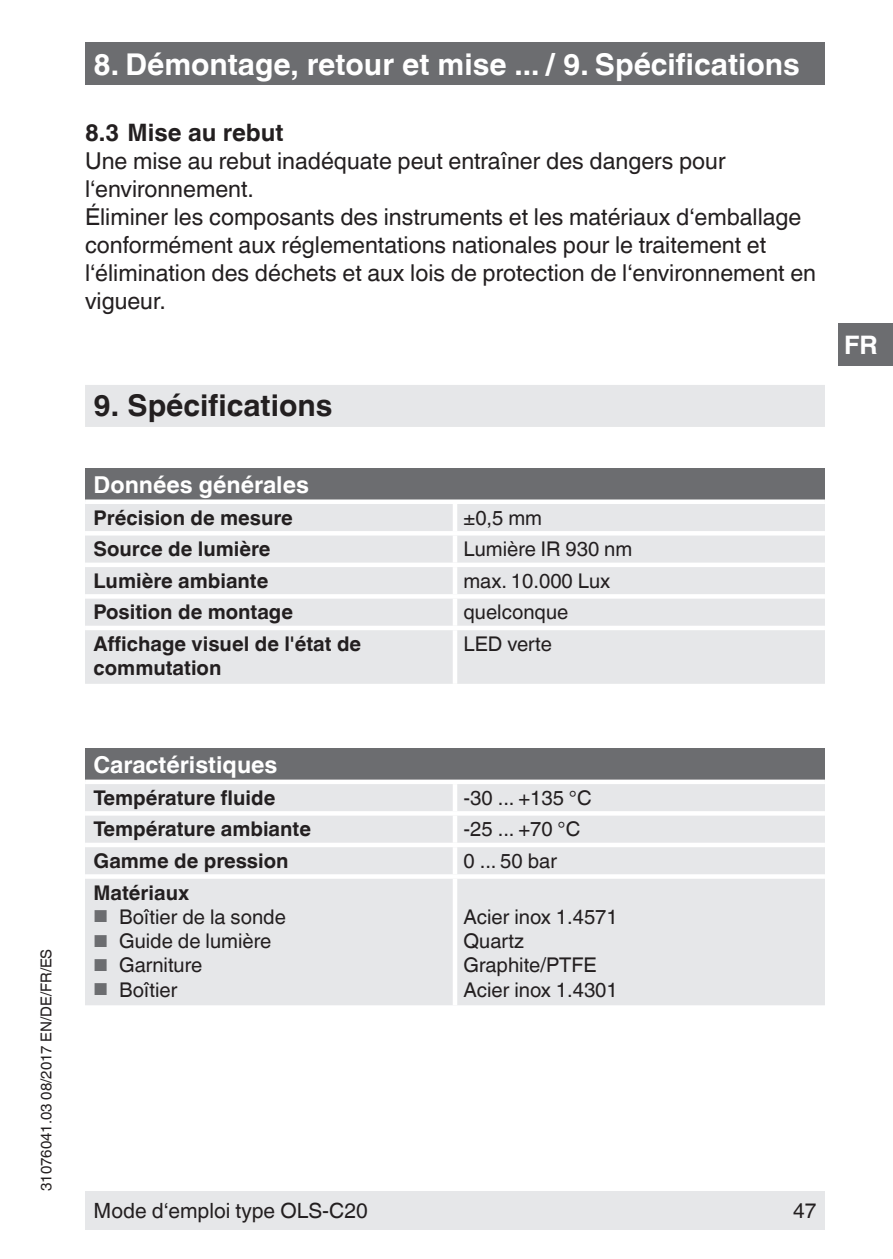
<style>
.page{position:relative;width:893px;height:1259px;background:#fff}
.page>*{position:absolute;margin:0;border:0;box-sizing:border-box;transform-origin:0 0}
.t1{font:700 30px "Helvetica World";color:#fff}
.t2{font:700 30px "Helvetica World";color:#231f20}
.t3{font:700 25.5px "Helvetica World";color:#fff}
.t4{font:700 24px "Helvetica World";color:#231f20}
.t5{font:23.4px/27.9px "Helvetica World";color:#231f20}
.t6{font:700 23.4px "Helvetica World";color:#fff}
.t7{font:21px "Helvetica World";color:#231f20}
.t8{font:20.4px/24.3px "Helvetica World";color:#231f20}
.t9{font:700 20.4px/24.3px "Helvetica World";color:#231f20}
.t10{font:15px "Helvetica World";color:#231f20}
.s1{font-size:17.1px;color:#6c6d70}
</style>
<div class="page">
<div style="left:838px;top:323px;width:55px;height:43px;background:#6c6d70"></div>
<div style="left:85px;top:1191px;width:740px;height:38px;background:#e6e7e9"></div>
<div style="left:85px;top:43px;width:740px;height:42px;background:#6c6d70"></div>
<div style="left:85px;top:385px;width:740px;height:42px;background:#e6e7e9"></div>
<div style="left:85px;top:468px;width:740px;height:34px;background:#6c6d70"></div>
<div style="left:85px;top:504px;width:740px;height:180px;background:#e6e7e9"></div>
<hr style="left:453px;top:504px;width:4px;height:27px;background:#fff">
<hr style="left:85px;top:531px;width:370px;height:4px;background:#fff">
<hr style="left:455px;top:531px;width:370px;height:4px;background:#fff">
<hr style="left:453px;top:535px;width:4px;height:27px;background:#fff">
<div style="left:85px;top:562px;width:370px;height:5px;background:#fff"></div>
<div style="left:455px;top:562px;width:370px;height:5px;background:#fff"></div>
<hr style="left:453px;top:567px;width:4px;height:27px;background:#fff">
<hr style="left:85px;top:594px;width:370px;height:4px;background:#fff">
<hr style="left:455px;top:594px;width:370px;height:4px;background:#fff">
<hr style="left:453px;top:598px;width:4px;height:28px;background:#fff">
<hr style="left:85px;top:626px;width:370px;height:4px;background:#fff">
<hr style="left:455px;top:626px;width:370px;height:4px;background:#fff">
<hr style="left:453px;top:630px;width:4px;height:54px;background:#fff">
<div style="left:85px;top:499px;width:370px;height:5px;background:#fff"></div>
<div style="left:455px;top:499px;width:370px;height:5px;background:#fff"></div>
<div style="left:85px;top:748px;width:740px;height:34px;background:#6c6d70"></div>
<div style="left:85px;top:784px;width:740px;height:221px;background:#e6e7e9"></div>
<hr style="left:453px;top:784px;width:4px;height:27px;background:#fff">
<hr style="left:85px;top:811px;width:370px;height:4px;background:#fff">
<hr style="left:455px;top:811px;width:370px;height:4px;background:#fff">
<hr style="left:453px;top:815px;width:4px;height:27px;background:#fff">
<div style="left:85px;top:842px;width:370px;height:5px;background:#fff"></div>
<div style="left:455px;top:842px;width:370px;height:5px;background:#fff"></div>
<hr style="left:453px;top:847px;width:4px;height:27px;background:#fff">
<hr style="left:85px;top:874px;width:370px;height:4px;background:#fff">
<hr style="left:455px;top:874px;width:370px;height:4px;background:#fff">
<hr style="left:453px;top:878px;width:4px;height:127px;background:#fff">
<div style="left:85px;top:779px;width:370px;height:5px;background:#fff"></div>
<div style="left:455px;top:779px;width:370px;height:5px;background:#fff"></div>
<p class="t10" style="left:38px;top:1191px;width:244px;rotate:-90deg">31076041.03 08/2017 EN/DE/FR/ES</p>
<p class="t1" style="left:94px;top:47px;width:708px">8. Démontage, retour et mise ... / 9. Spécifications</p>
<p class="t4" style="left:85px;top:119px;width:200px">8.3 Mise au rebut</p>
<p class="t5" style="left:85px;top:147px;width:733px">Une mise au rebut inadéquate peut entraîner des dangers pour l‘environnement.<br>Éliminer les composants des instruments et les matériaux d‘emballage conformément aux réglementations nationales pour le traitement et l‘élimination des déchets et aux lois de protection de l‘environnement en vigueur.</p>
<p class="t2" style="left:94px;top:388px;width:240px">9. Spécifications</p>
<p class="t6" style="left:94px;top:471px;width:217px">Données générales</p>
<p class="t9" style="left:94px;top:505px;width:201px">Précision de mesure</p>
<p class="t8" style="left:463px;top:505px;width:80px">±0,5 mm</p>
<p class="t9" style="left:94px;top:537px;width:178px">Source de lumière</p>
<p class="t8" style="left:463px;top:537px;width:170px">Lumière IR 930 nm</p>
<p class="t9" style="left:94px;top:569px;width:176px">Lumière ambiante</p>
<p class="t8" style="left:463px;top:569px;width:148px">max. 10.000 Lux</p>
<p class="t9" style="left:94px;top:600px;width:201px">Position de montage</p>
<p class="t8" style="left:463px;top:600px;width:106px">quelconque</p>
<p class="t9" style="left:94px;top:632px;width:269px">Affichage visuel de l'état de commutation</p>
<p class="t8" style="left:463px;top:632px;width:90px">LED verte</p>
<p class="t3" style="left:844px;top:330px;width:35px">FR</p>
<p class="t6" style="left:94px;top:751px;width:185px">Caractéristiques</p>
<p class="t9" style="left:94px;top:785px;width:183px">Température fluide</p>
<p class="t8" style="left:463px;top:785px;width:130px">-30 ... +135 °C</p>
<p class="t9" style="left:94px;top:817px;width:219px">Température ambiante</p>
<p class="t8" style="left:463px;top:817px;width:118px">-25 ... +70 °C</p>
<p class="t9" style="left:94px;top:849px;width:197px">Gamme de pression</p>
<p class="t8" style="left:463px;top:849px;width:95px">0 ... 50 bar</p>
<p class="t9" style="left:94px;top:880px;width:97px">Matériaux</p>
<p class="t8" style="left:94px;top:904px;width:194px"><span class="s1">■</span> Boîtier de la sonde</p>
<p class="t8" style="left:94px;top:929px;width:179px"><span class="s1">■</span> Guide de lumière</p>
<p class="t8" style="left:94px;top:953px;width:110px"><span class="s1">■</span> Garniture</p>
<p class="t8" style="left:94px;top:977px;width:85px"><span class="s1">■</span> Boîtier</p>
<p class="t8" style="left:463px;top:904px;width:156px">Acier inox 1.4571<br>Quartz<br>Graphite/PTFE<br>Acier inox 1.4301</p>
<p class="t7" style="left:94px;top:1198px;width:276px">Mode d‘emploi type OLS-C20</p>
<p class="t7" style="left:793px;top:1198px;width:25px">47</p>
</div>
